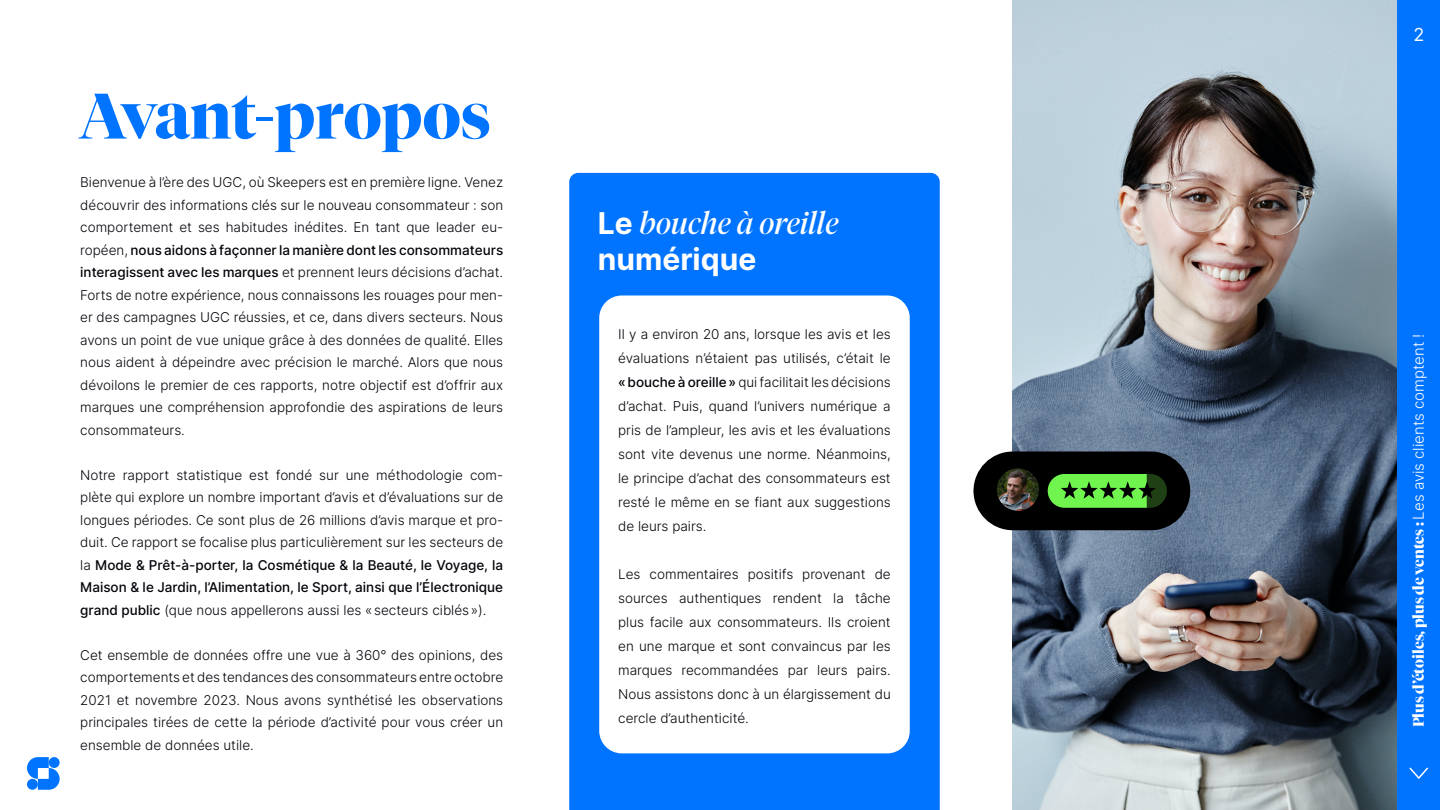
<style>
.page{position:relative;width:1440px;height:810px;background:#fff}
.page>*{position:absolute;margin:0;border:0;box-sizing:border-box;transform-origin:0 0}
.t1{font:700 63.75px "Tiempos Fine";color:#0073ff}
.t2{font:italic 30px "Tiempos Fine";color:#fff}
.t3{font:700 30px "Inter";color:#fff}
.t4{font:18px "Inter";color:#fff}
.t5{font:700 15px "Tiempos Fine";color:#fff}
.t6{font:300 13.5px/22.5px "Inter";color:#03030a;text-align:justify}
.s1{font-weight:500}
.s2{font-family:"Inter";font-weight:700;font-style:normal}
.s3{font-family:"Inter";font-weight:300}
</style>
<div class="page">
<img style="left:1013px;top:0;width:385px;height:810px">
<div style="left:974px;top:451px;width:216px;height:79px;background:#000;border-radius:39px"></div>
<div style="left:1048px;top:474px;width:119px;height:34px;background:#1f4014;border-radius:17px"></div>
<svg style="left:1048px;top:474px;width:108px;height:34px;background:#56bc3c"></svg>
<img style="left:997px;top:468px;width:42px;height:43px;border-radius:21px">
<div style="left:1398px;top:0;width:42px;height:810px;background:#0073ff"></div>
<svg style="left:27px;top:757px;width:33px;height:33px"></svg>
<svg style="left:1409px;top:767px;width:19px;height:12px"></svg>
<div style="left:569px;top:173px;width:371px;height:637px;background:#0073ff"></div>
<div style="left:599px;top:296px;width:311px;height:457px;background:#fff;border-radius:22px"></div>
<h1 class="t1" style="left:79px;top:78px;width:413px">Avant-propos</h1>
<p class="t6" style="left:80px;top:171px;width:424px">Bienvenue à l’ère des UGC, où Skeepers est en première ligne. Venez découvrir des informations clés sur le nouveau consommateur : son comportement et ses habitudes inédites. En tant que leader eu&shy;ropéen, <span class="s1">nous aidons à façonner la manière dont les consommateurs interagissent avec les marques</span> et prennent leurs décisions d’achat.<br>Forts de notre expérience, nous connaissons les rouages pour men&shy;er des campagnes UGC réussies, et ce, dans divers secteurs. Nous avons un point de vue unique grâce à des données de qualité. Elles nous aident à dépeindre avec précision le marché. Alors que nous dévoilons le premier de ces rapports, notre objectif est d’offrir aux marques une compréhension approfondie des aspirations de leurs consommateurs.</p>
<p class="t6" style="left:80px;top:463px;width:424px">Notre rapport statistique est fondé sur une méthodologie com&shy;plète qui explore un nombre important d’avis et d’évaluations sur de longues périodes. Ce sont plus de 26 millions d’avis marque et pro&shy;duit. Ce rapport se focalise plus particulièrement sur les secteurs de la <span class="s1">Mode &amp; Prêt-à-porter, la Cosmétique &amp; la Beauté, le Voyage, la Maison &amp; le Jardin, l’Alimentation, le Sport, ainsi que l’Électronique grand public</span> (que nous appellerons aussi les «secteurs ciblés»).</p>
<p class="t6" style="left:80px;top:643px;width:424px">Cet ensemble de données offre une vue à 360° des opinions, des comportements et des tendances des consommateurs entre octobre 2021 et novembre 2023. Nous avons synthétisé les observations principales tirées de cette la période d’activité pour vous créer un ensemble de données utile.</p>
<h2 class="t2" style="left:598px;top:205px;width:242px"><span class="s2">Le</span> bouche à oreille</h2>
<h2 class="t3" style="left:598px;top:237px;width:160px">numérique</h2>
<p class="t6" style="left:618px;top:322px;width:274px;line-height:24px">Il y a environ 20 ans, lorsque les avis et les évaluations n’étaient pas utilisés, c’était le <span class="s1">«bouche à oreille»</span> qui facilitait les décisions d’achat. Puis, quand l’univers numérique a pris de l’ampleur, les avis et les évaluations sont vite devenus une norme. Néanmoins, le principe d’achat des consommateurs est resté le même en se fiant aux suggestions de leurs pairs.</p>
<p class="t6" style="left:618px;top:562px;width:274px;line-height:24px">Les commentaires positifs provenant de sources authentiques rendent la tâche plus facile aux consommateurs. Ils croient en une marque et sont convaincus par les marques recommandées par leurs pairs.<br>Nous assistons donc à un élargissement du cercle d’authenticité.</p>
<h3 class="t4" style="left:1413px;top:22px;width:12px">2</h3>
<p class="t5" style="left:1410px;top:727px;width:395px;rotate:-90deg">Plus d’étoiles, plus de ventes : <span class="s3">Les avis clients comptent !</span></p>
</div>
